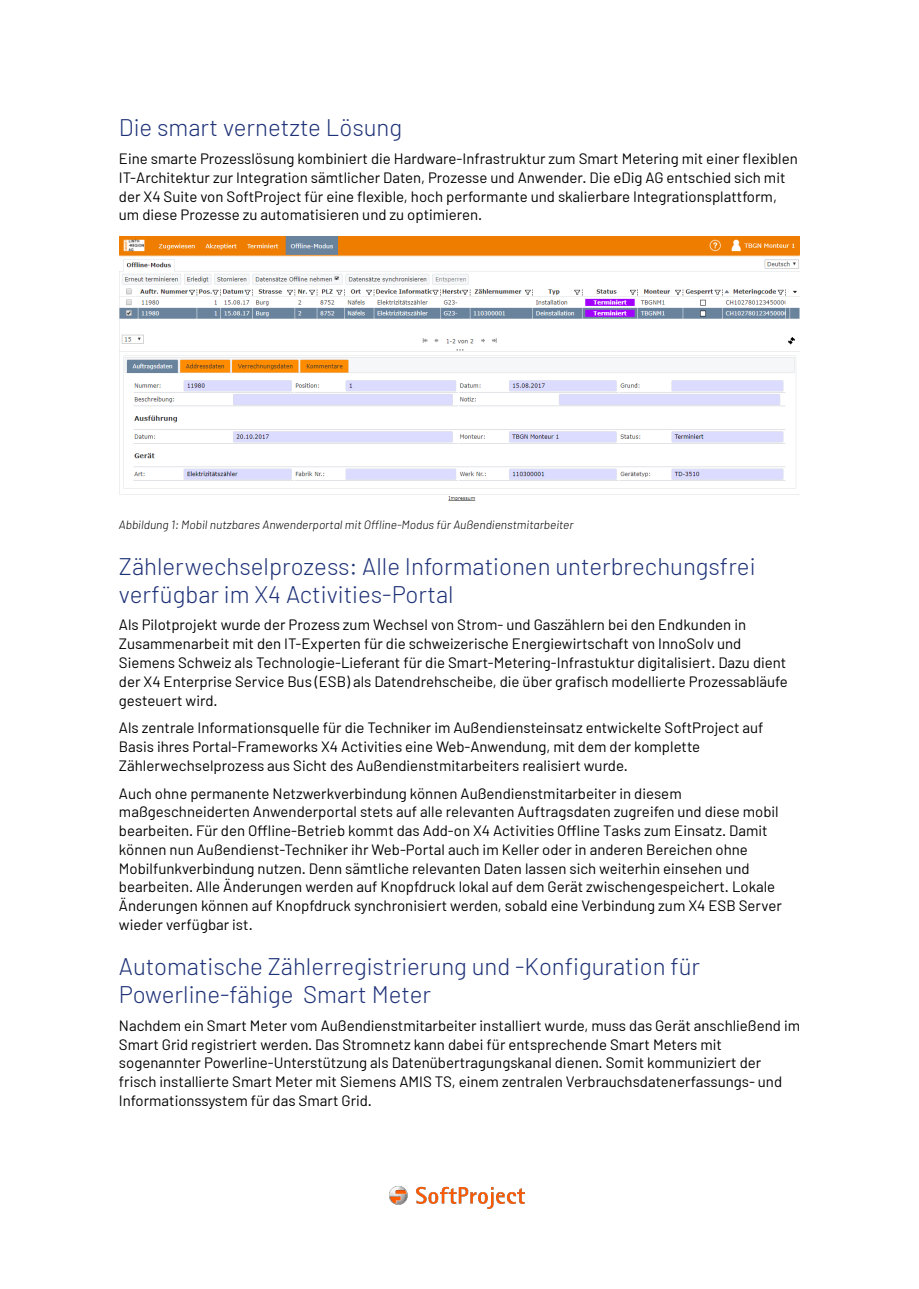
<style>
.page{position:relative;width:919px;height:1289px;background:#fff}
.page>*{position:absolute;margin:0;border:0;box-sizing:border-box;transform-origin:0 0}
.t1{font:300 24px/27.6px "Barlow";color:#1e3278}
.t2{font:15px/18.8px "Barlow";color:#000}
.t3{font:italic 300 12px "Barlow";color:#000}
</style>
<div class="page">
<img style="left:389px;top:1186px;width:135px;height:22px">
<img style="left:119px;top:236px;width:681px;height:265px">
<h1 class="t1" style="left:119px;top:113px;width:285px">Die smart vernetzte Lösung</h1>
<p class="t2" style="left:119px;top:149px;width:680px">Eine smarte Prozesslösung kombiniert die Hardware-Infrastruktur zum Smart Metering mit einer flexiblen IT-Architektur zur Integration sämtlicher Daten, Prozesse und Anwender. Die eDig AG entschied sich mit der X4 Suite von SoftProject für eine flexible, hoch performante und skalierbare Integrationsplattform, um diese Prozesse zu automatisieren und zu optimieren.</p>
<p class="t3" style="left:119px;top:517px;width:456px">Abbildung 1: Mobil nutzbares Anwenderportal mit Offline-Modus für Außendienstmitarbeiter</p>
<h1 class="t1" style="left:119px;top:551px;width:638px">Zählerwechselprozess: Alle Informationen unterbrechungsfrei verfügbar im X4 Activities-Portal</h1>
<p class="t2" style="left:119px;top:615px;width:670px">Als Pilotprojekt wurde der Prozess zum Wechsel von Strom- und Gaszählern bei den Endkunden in Zusammenarbeit mit den IT-Experten für die schweizerische Energiewirtschaft von InnoSolv und Siemens Schweiz als Technologie-Lieferant für die Smart-Metering-Infrastuktur digitalisiert. Dazu dient der X4 Enterprise Service Bus (ESB) als Datendrehscheibe, die über grafisch modellierte Prozessabläufe gesteuert wird.</p>
<p class="t2" style="left:119px;top:718px;width:646px">Als zentrale Informationsquelle für die Techniker im Außendiensteinsatz entwickelte SoftProject auf<br>Basis ihres Portal-Frameworks X4 Activities eine Web-Anwendung, mit dem der komplette<br>Zählerwechselprozess aus Sicht des Außendienstmitarbeiters realisiert wurde.</p>
<p class="t2" style="left:119px;top:783px;width:664px">Auch ohne permanente Netzwerkverbindung können Außendienstmitarbeiter in diesem maßgeschneiderten Anwenderportal stets auf alle relevanten Auftragsdaten zugreifen und diese mobil bearbeiten. Für den Offline-Betrieb kommt das Add-on X4 Activities Offline Tasks zum Einsatz. Damit können nun Außendienst-Techniker ihr Web-Portal auch im Keller oder in anderen Bereichen ohne Mobilfunkverbindung nutzen. Denn sämtliche relevanten Daten lassen sich weiterhin einsehen und bearbeiten. Alle Änderungen werden auf Knopfdruck lokal auf dem Gerät zwischengespeichert. Lokale Änderungen können auf Knopfdruck synchronisiert werden, sobald eine Verbindung zum X4 ESB Server wieder verfügbar ist.</p>
<h1 class="t1" style="left:119px;top:952px;width:583px">Automatische Zählerregistrierung und -Konfiguration für<br>Powerline-fähige Smart Meter</h1>
<p class="t2" style="left:119px;top:1015px;width:682px">Nachdem ein Smart Meter vom Außendienstmitarbeiter installiert wurde, muss das Gerät anschließend im Smart Grid registriert werden. Das Stromnetz kann dabei für entsprechende Smart Meters mit sogenannter Powerline-Unterstützung als Datenübertragungskanal dienen. Somit kommuniziert der frisch installierte Smart Meter mit Siemens AMIS TS, einem zentralen Verbrauchsdatenerfassungs- und Informationssystem für das Smart Grid.</p>
</div>
